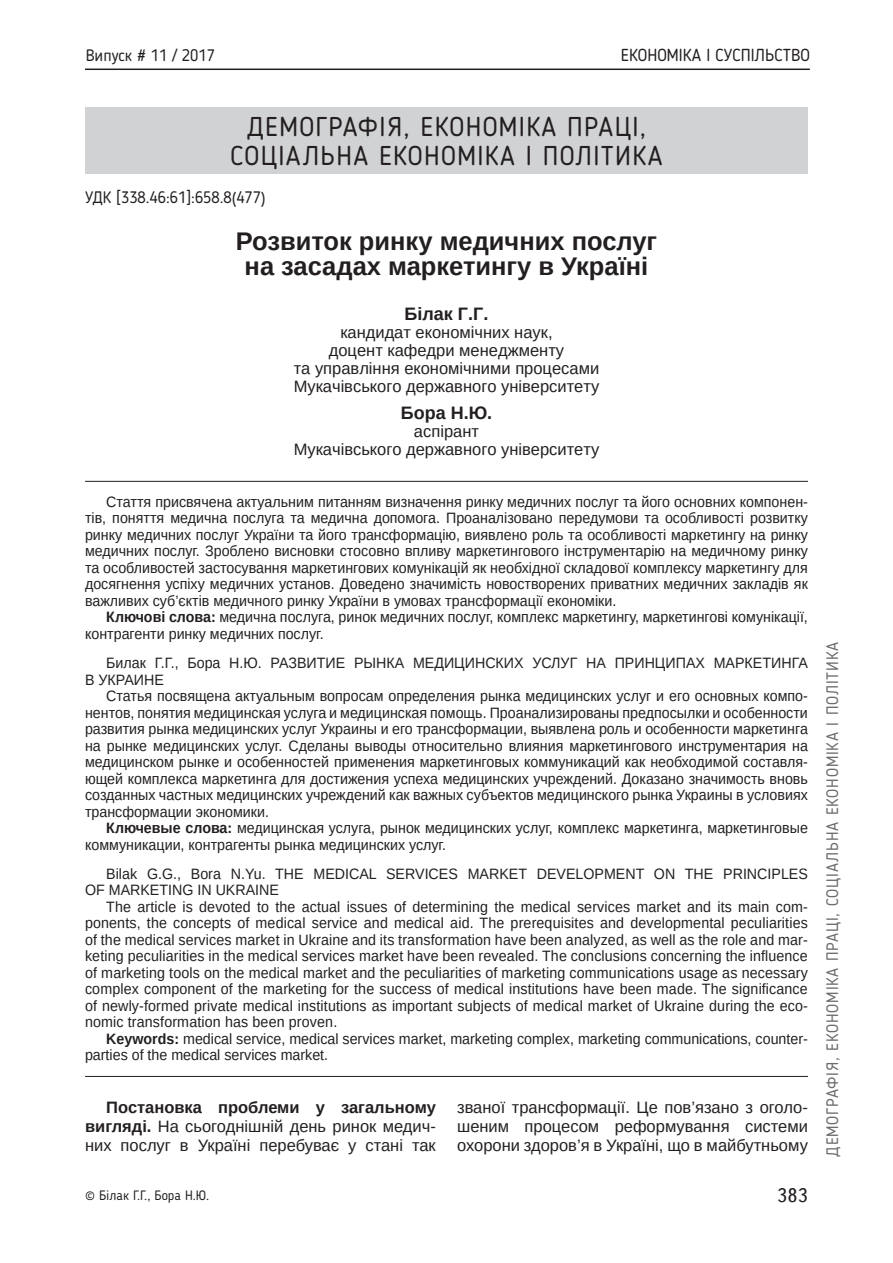
<style>
.page{position:relative;width:893px;height:1263px;background:#fff}
.page>*{position:absolute;margin:0;border:0;box-sizing:border-box;transform-origin:0 0}
.t1{font:27px/28.5px "Blogger Sans";letter-spacing:.05em;color:#231f20;text-align:center}
.t2{font:700 25.5px/25.5px "Arimo";color:#231f20;text-align:center}
.t3{font:19.5px "Ukrainian Text";color:#231f20}
.t4{font:700 18px "Arimo";color:#231f20}
.t5{font:17.25px "Blogger Sans";color:#231f20}
.t6{font:16.5px/18px "Arimo";color:#231f20;text-align:center}
.t7{font:16.5px "Blogger Sans";letter-spacing:.05em;color:#6c6d70}
.t8{font:16.5px "Blogger Sans";color:#231f20}
.t9{font:15px/16.5px "Arimo";color:#231f20;scale:.95 1}
.t10{font:13.5px "Blogger Sans";color:#231f20}
.s1{font-weight:700}
</style>
<div class="page">
<hr style="left:85px;top:69px;width:725px;height:1px;background:#231f20">
<hr style="left:85px;top:481px;width:723px;height:1px;background:#231f20">
<hr style="left:85px;top:1076px;width:723px;height:1px;background:#231f20">
<div style="left:85px;top:107px;width:723px;height:66px;background:#d1d2d4"></div>
<p class="t8" style="left:86px;top:45px;width:131px">Випуск # 11 / 2017</p>
<p class="t5" style="left:621px;top:45px;width:190px">ЕКОНОМІКА І СУСПІЛЬСТВО</p>
<h1 class="t1" style="left:230px;top:113px;width:434px">Демографія, економіка праці, соціальна економіка і політика</h1>
<p class="t8" style="left:85px;top:188px;width:10px">УДК</p>
<p class="t8" style="left:116px;top:188px;width:151px">[338.46:61]:658.8(477)</p>
<h2 class="t2" style="left:236px;top:229px;width:423px">Розвиток ринку медичних послуг на засадах маркетингу в Україні</h2>
<p class="t4" style="left:405px;top:302px;width:85px">Білак Г.Г.</p>
<p class="t6" style="left:294px;top:324px;width:307px">кандидат економічних наук,<br>доцент кафедри менеджменту<br>та управління економічними процесами Мукачівського державного університету</p>
<p class="t4" style="left:401px;top:400px;width:93px">Бора Н.Ю.</p>
<p class="t6" style="left:294px;top:422px;width:307px">аспірант<br>Мукачівського державного університету</p>
<p class="t9" style="left:85px;top:493px;width:762px;text-align:justify;text-indent:21px">Стаття присвячена актуальним питанням визначення ринку медичних послуг та його основних компонен&shy;тів, поняття медична послуга та медична допомога. Проаналізовано передумови та особливості розвитку ринку медичних послуг України та його трансформацію, виявлено роль та особливості маркетингу на ринку медичних послуг. Зроблено висновки стосовно впливу маркетингового інструментарію на медичному ринку та особливостей застосування маркетингових комунікацій як необхідної складової комплексу маркетингу для досягнення успіху медичних установ. Доведено значимість новостворених приватних медичних закладів як важливих суб’єктів медичного ринку України в умовах трансформації економіки.</p>
<p class="t9" style="left:85px;top:609px;width:762px;text-indent:21px"><span class="s1">Ключові слова:</span> медична послуга, ринок медичних послуг, комплекс маркетингу, маркетингові комунікації, контрагенти ринку медичних послуг.</p>
<p class="t9" style="left:85px;top:655px;width:762px;text-indent:21px">Билак Г.Г., Бора Н.Ю. РАЗВИТИЕ РЫНКА МЕДИЦИНСКИХ УСЛУГ НА ПРИНЦИПАХ МАРКЕТИНГА<br>В УКРАИНЕ</p>
<p class="t9" style="left:85px;top:688px;width:762px;text-align:justify;text-indent:21px">Статья посвящена актуальным вопросам определения рынка медицинских услуг и его основных компо&shy;нентов, понятия медицинская услуга и медицинская помощь. Проанализированы предпосылки и особенности развития рынка медицинских услуг Украины и его трансформации, выявлена роль и особенности маркетинга на рынке медицинских услуг. Сделаны выводы относительно влияния маркетингового инструментария на медицинском рынке и особенностей применения маркетинговых коммуникаций как необходимой составля&shy;ющей комплекса маркетинга для достижения успеха медицинских учреждений. Доказано значимость вновь созданных частных медицинских учреждений как важных субъектов медицинского рынка Украины в условиях трансформации экономики.</p>
<p class="t9" style="left:85px;top:820px;width:762px;text-indent:21px"><span class="s1">Ключевые слова:</span> медицинская услуга, рынок медицинских услуг, комплекс маркетинга, маркетинговые коммуникации, контрагенты рынка медицинских услуг.</p>
<p class="t9" style="left:85px;top:865px;width:762px;text-indent:21px">Bilak G.G., Bora N.Yu. THE MEDICAL SERVICES MARKET DEVELOPMENT ON THE PRINCIPLES<br>OF MARKETING IN UKRAINE</p>
<p class="t9" style="left:85px;top:898px;width:762px;text-align:justify;text-indent:21px">The article is devoted to the actual issues of determining the medical services market and its main com&shy;ponents, the concepts of medical service and medical aid. The prerequisites and developmental peculiarities of the medical services market in Ukraine and its transformation have been analyzed, as well as the role and mar&shy;keting peculiarities in the medical services market have been revealed. The conclusions concerning the influence of marketing tools on the medical market and the peculiarities of marketing communications usage as necessary complex component of the marketing for the success of medical institutions have been made. The significance of newly-formed private medical institutions as important subjects of medical market of Ukraine during the eco&shy;nomic transformation has been proven.</p>
<p class="t9" style="left:85px;top:1030px;width:762px;text-indent:21px"><span class="s1">Keywords:</span> medical service, medical services market, marketing complex, marketing communications, counter&shy;parties of the medical services market.</p>
<p class="t6" style="left:85px;top:1098px;width:352px;line-height:18.8px;text-align:justify;text-indent:21px"><span class="s1">Постановка проблеми у загальному вигляді.</span> На сьогоднішній день ринок медич&shy;них послуг в Україні перебуває у стані так</p>
<p class="t6" style="left:457px;top:1098px;width:352px;line-height:18.8px;text-align:justify">званої трансформації. Це пов’язано з оголо&shy;шеним процесом реформування системи охорони здоров’я в Україні, що в майбутньому</p>
<p class="t10" style="left:85px;top:1187px;width:126px">© Білак Г.Г., Бора Н.Ю.</p>
<h3 class="t3" style="left:777px;top:1185px;width:32px">383</h3>
<p class="t7" style="left:822px;top:1157px;width:516px;rotate:-90deg">Демографія, економіка праці, соціальна економіка і політика</p>
</div>
